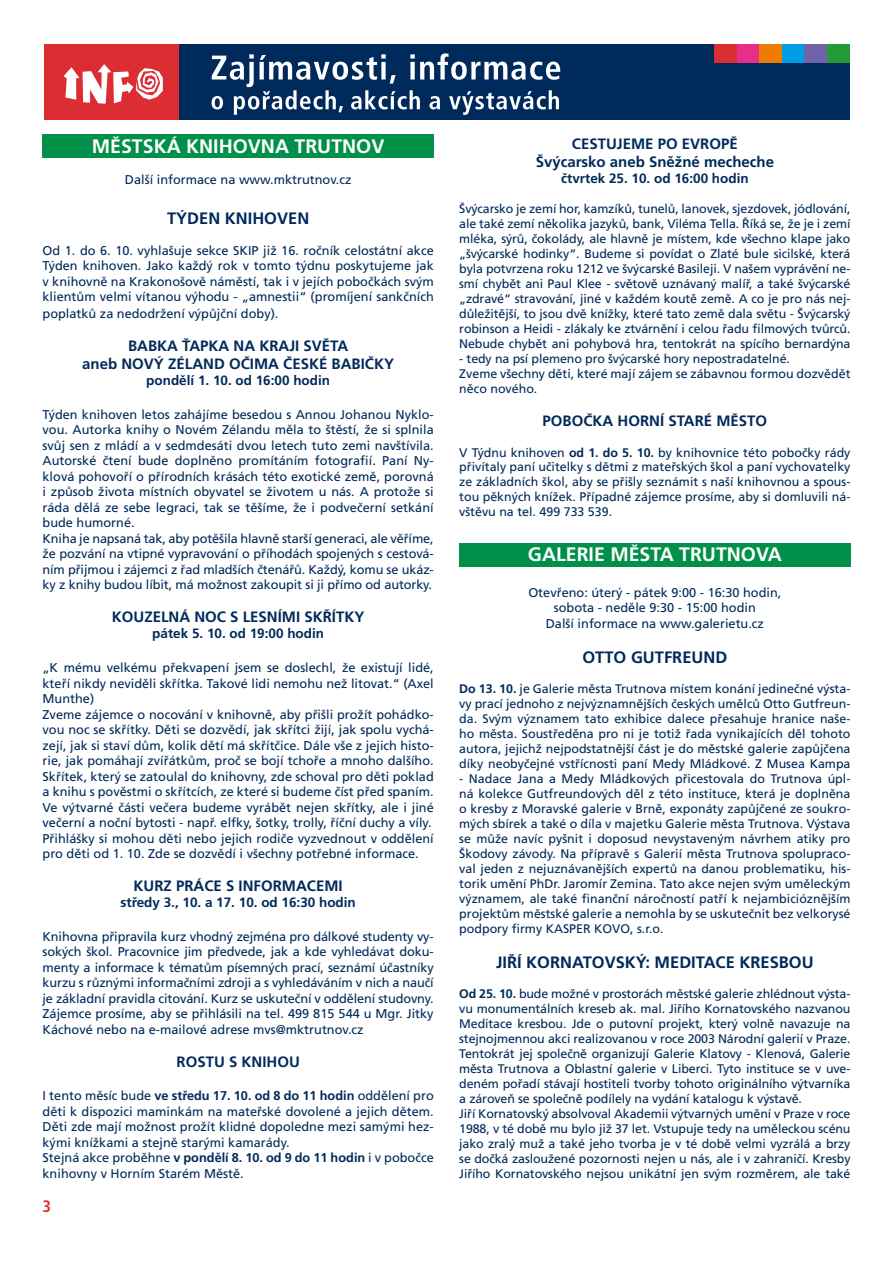
<style>
.page{position:relative;width:893px;height:1263px;background:#fff}
.page>*{position:absolute;margin:0;border:0;box-sizing:border-box;transform-origin:0 0}
.t1{font:700 19.5px "Frutiger CE";color:#fff}
.t2{font:700 16.5px "Frutiger CE";color:#002a5b}
.t3{font:700 condensed 16.5px "Frutiger CE";color:#dc2d33}
.t4{font:700 15px/18px "Frutiger CE";color:#002a5b;text-align:center}
.t5{font:700 13.5px "Frutiger CE";color:#002a5b}
.t6{font:12.75px/15.5px "Frutiger CE";color:#002a5b}
.t7{font:12.45px/15px "Frutiger CE";letter-spacing:-.01em;color:#002a5b;text-align:justify}
.s1{font-weight:700}
</style>
<div class="page">
<div style="left:459px;top:543px;width:391px;height:24px;background:#009049"></div>
<div style="left:43px;top:134px;width:391px;height:24px;background:#009049"></div>
<div style="left:179px;top:44px;width:670px;height:76px;background:#002a5b"></div>
<div style="left:44px;top:44px;width:135px;height:76px;background:#dc2d33"></div>
<svg style="left:64px;top:64px;width:99px;height:40px"></svg>
<svg style="left:212px;top:53px;width:348px;height:62px"></svg>
<div style="left:714px;top:44px;width:23px;height:19px;background:#dc2d33"></div>
<div style="left:737px;top:44px;width:23px;height:19px;background:#e82e89"></div>
<div style="left:760px;top:44px;width:22px;height:19px;background:#ef7c00"></div>
<div style="left:782px;top:44px;width:22px;height:19px;background:#009ee3"></div>
<div style="left:804px;top:44px;width:23px;height:19px;background:#7163a9"></div>
<div style="left:827px;top:44px;width:22px;height:19px;background:#249b37"></div>
<h1 class="t1" style="left:92px;top:136px;width:294px">MĚSTSKÁ KNIHOVNA TRUTNOV</h1>
<p class="t6" style="left:125px;top:172px;width:228px">Další informace na www.mktrutnov.cz</p>
<h2 class="t2" style="left:167px;top:210px;width:144px">TÝDEN KNIHOVEN</h2>
<p class="t6" style="left:43px;top:243px;width:393px;text-align:justify">Od 1. do 6. 10. vyhlašuje sekce SKIP již 16. ročník celostátní akce Týden knihoven. Jako každý rok v tomto týdnu poskytujeme jak v knihovně na Krakonošově náměstí, tak i v jejích pobočkách svým klientům velmi vítanou výhodu - „amnestii“ (promíjení sankčních poplatků za nedodržení výpůjční doby).</p>
<p class="t4" style="left:82px;top:337px;width:313px">BABKA ŤAPKA NA KRAJI SVĚTA<br>aneb NOVÝ ZÉLAND OČIMA ČESKÉ BABIČKY</p>
<p class="t5" style="left:146px;top:373px;width:185px">pondělí 1. 10. od 16:00 hodin</p>
<p class="t6" style="left:43px;top:407px;width:393px">Týden knihoven letos zahájíme besedou s Annou Johanou Nyklo&shy;vou. Autorka knihy o Novém Zélandu měla to štěstí, že si splnila svůj sen z mládí a v sedmdesáti dvou letech tuto zemi navštívila.<br>Autorské čtení bude doplněno promítáním fotografií. Paní Ny&shy;klová pohovoří o přírodních krásách této exotické země, porovná i způsob života místních obyvatel se životem u nás. A protože si ráda dělá ze sebe legraci, tak se těšíme, že i podvečerní setkání bude humorné.<br>Kniha je napsaná tak, aby potěšila hlavně starší generaci, ale věříme, že pozvání na vtipné vypravování o příhodách spojených s cestová&shy;ním přijmou i zájemci z řad mladších čtenářů. Každý, komu se ukáz&shy;ky z knihy budou líbit, má možnost zakoupit si ji přímo od autorky.</p>
<p class="t4" style="left:112px;top:608px;width:254px">KOUZELNÁ NOC S LESNÍMI SKŘÍTKY</p>
<p class="t5" style="left:152px;top:627px;width:173px">pátek 5. 10. od 19:00 hodin</p>
<p class="t6" style="left:43px;top:660px;width:393px">„K mému velkému překvapení jsem se doslechl, že existují lidé, kteří nikdy neviděli skřítka. Takové lidi nemohu než litovat.“ (Axel Munthe)<br>Zveme zájemce o nocování v knihovně, aby přišli prožít pohádko&shy;vou noc se skřítky. Děti se dozvědí, jak skřítci žijí, jak spolu vychá&shy;zejí, jak si staví dům, kolik dětí má skřítčice. Dále vše z jejich histo&shy;rie, jak pomáhají zvířátkům, proč se bojí tchoře a mnoho dalšího.<br>Skřítek, který se zatoulal do knihovny, zde schoval pro děti poklad a knihu s pověstmi o skřítcích, ze které si budeme číst před spaním.<br>Ve výtvarné části večera budeme vyrábět nejen skřítky, ale i jiné večerní a noční bytosti - např. elfky, šotky, trolly, říční duchy a víly.<br>Přihlášky si mohou děti nebo jejich rodiče vyzvednout v oddělení pro děti od 1. 10. Zde se dozvědí i všechny potřebné informace.</p>
<p class="t4" style="left:134px;top:877px;width:211px">KURZ PRÁCE S INFORMACEMI</p>
<p class="t5" style="left:120px;top:895px;width:237px">středy 3., 10. a 17. 10. od 16:30 hodin</p>
<p class="t6" style="left:43px;top:929px;width:393px;text-align:justify">Knihovna připravila kurz vhodný zejména pro dálkové studenty vy&shy;sokých škol. Pracovnice jim předvede, jak a kde vyhledávat doku&shy;menty a informace k tématům písemných prací, seznámí účastníky kurzu s různými informačními zdroji a s vyhledáváním v nich a naučí je základní pravidla citování. Kurz se uskuteční v oddělení studovny.<br>Zájemce prosíme, aby se přihlásili na tel. 499 815 544 u Mgr. Jitky Káchové nebo na e-mailové adrese mvs@mktrutnov.cz</p>
<p class="t4" style="left:176px;top:1053px;width:125px">ROSTU S KNIHOU</p>
<p class="t6" style="left:43px;top:1088px;width:393px">I tento měsíc bude <span class="s1">ve středu 17. 10. od 8 do 11 hodin</span> oddělení pro děti k dispozici maminkám na mateřské dovolené a jejich dětem.<br>Děti zde mají možnost prožít klidné dopoledne mezi samými hez&shy;kými knížkami a stejně starými kamarády.<br>Stejná akce proběhne <span class="s1">v pondělí 8. 10. od 9 do 11 hodin</span> i v pobočce knihovny v Horním Starém Městě.</p>
<h2 class="t3" style="left:43px;top:1196px;width:10px">3</h2>
<p class="t4" style="left:536px;top:135px;width:240px">CESTUJEME PO EVROPĚ<br>Švýcarsko aneb Sněžné mecheche</p>
<p class="t5" style="left:561px;top:172px;width:189px">čtvrtek 25. 10. od 16:00 hodin</p>
<p class="t7" style="left:459px;top:202px;width:393px">Švýcarsko je zemí hor, kamzíků, tunelů, lanovek, sjezdovek, jódlování, ale také zemí několika jazyků, bank, Viléma Tella. Říká se, že je i zemí mléka, sýrů, čokolády, ale hlavně je místem, kde všechno klape jako „švýcarské hodinky“. Budeme si povídat o Zlaté bule sicilské, která byla potvrzena roku 1212 ve švýcarské Basileji. V našem vyprávění ne&shy;smí chybět ani Paul Klee - světově uznávaný malíř, a také švýcarské „zdravé“ stravování, jiné v každém koutě země. A co je pro nás nej&shy;důležitější, to jsou dvě knížky, které tato země dala světu - Švýcarský robinson a Heidi - zlákaly ke ztvárnění i celou řadu filmových tvůrců.<br>Nebude chybět ani pohybová hra, tentokrát na spícího bernardýna</p>
<p class="t7" style="left:459px;top:352px;width:393px;text-align:left">- tedy na psí plemeno pro švýcarské hory nepostradatelné.<br>Zveme všechny děti, které mají zájem se zábavnou formou dozvědět něco nového.</p>
<p class="t4" style="left:542px;top:413px;width:226px">POBOČKA HORNÍ STARÉ MĚSTO</p>
<p class="t7" style="left:459px;top:445px;width:393px">V Týdnu knihoven <span class="s1">od 1. do 5. 10.</span> by knihovnice této pobočky rády přivítaly paní učitelky s dětmi z mateřských škol a paní vychovatelky ze základních škol, aby se přišly seznámit s naší knihovnou a spous&shy;tou pěkných knížek. Případné zájemce prosíme, aby si domluvili ná&shy;vštěvu na tel. 499 733 539.</p>
<h1 class="t1" style="left:528px;top:544px;width:255px">GALERIE MĚSTA TRUTNOVA</h1>
<p class="t6" style="left:528px;top:584px;width:254px;text-align:center">Otevřeno: úterý - pátek 9:00 - 16:30 hodin, sobota - neděle 9:30 - 15:00 hodin<br>Další informace na www.galerietu.cz</p>
<h2 class="t2" style="left:582px;top:649px;width:146px">OTTO GUTFREUND</h2>
<p class="t7" style="left:459px;top:681px;width:393px"><span class="s1">Do 13. 10.</span> je Galerie města Trutnova místem konání jedinečné výsta&shy;vy prací jednoho z nejvýznamnějších českých umělců Otto Gutfreun&shy;da. Svým významem tato exhibice dalece přesahuje hranice naše&shy;ho města. Soustředěna pro ni je totiž řada vynikajících děl tohoto autora, jejichž nejpodstatnější část je do městské galerie zapůjčena díky neobyčejné vstřícnosti paní Medy Mládkové. Z Musea Kampa</p>
<p class="t7" style="left:459px;top:771px;width:393px">- Nadace Jana a Medy Mládkových přicestovala do Trutnova úpl&shy;ná kolekce Gutfreundových děl z této instituce, která je doplněna o kresby z Moravské galerie v Brně, exponáty zapůjčené ze soukro&shy;mých sbírek a také o díla v majetku Galerie města Trutnova. Výstava se může navíc pyšnit i doposud nevystaveným návrhem atiky pro Škodovy závody. Na přípravě s Galerií města Trutnova spolupraco&shy;val jeden z nejuznávanějších expertů na danou problematiku, his&shy;torik umění PhDr. Jaromír Zemina. Tato akce nejen svým uměleckým významem, ale také finanční náročností patří k nejambicióznějším projektům městské galerie a nemohla by se uskutečnit bez velkorysé podpory firmy KASPER KOVO, s.r.o.</p>
<h2 class="t2" style="left:496px;top:953px;width:319px">JIŘÍ KORNATOVSKÝ: MEDITACE KRESBOU</h2>
<p class="t7" style="left:459px;top:986px;width:393px;text-align:left"><span class="s1">Od 25. 10.</span> bude možné v prostorách městské galerie zhlédnout výsta&shy;vu monumentálních kreseb ak. mal. Jiřího Kornatovského nazvanou Meditace kresbou. Jde o putovní projekt, který volně navazuje na stejnojmennou akci realizovanou v roce 2003 Národní galerií v Praze.<br>Tentokrát jej společně organizují Galerie Klatovy - Klenová, Galerie města Trutnova a Oblastní galerie v Liberci. Tyto instituce se v uve&shy;deném pořadí stávají hostiteli tvorby tohoto originálního výtvarníka a zároveň se společně podílely na vydání katalogu k výstavě.<br>Jiří Kornatovský absolvoval Akademii výtvarných umění v Praze v roce 1988, v té době mu bylo již 37 let. Vstupuje tedy na uměleckou scénu jako zralý muž a také jeho tvorba je v té době velmi vyzrálá a brzy se dočká zasloužené pozornosti nejen u nás, ale i v zahraničí. Kresby Jiřího Kornatovského nejsou unikátní jen svým rozměrem, ale také</p>
</div>
